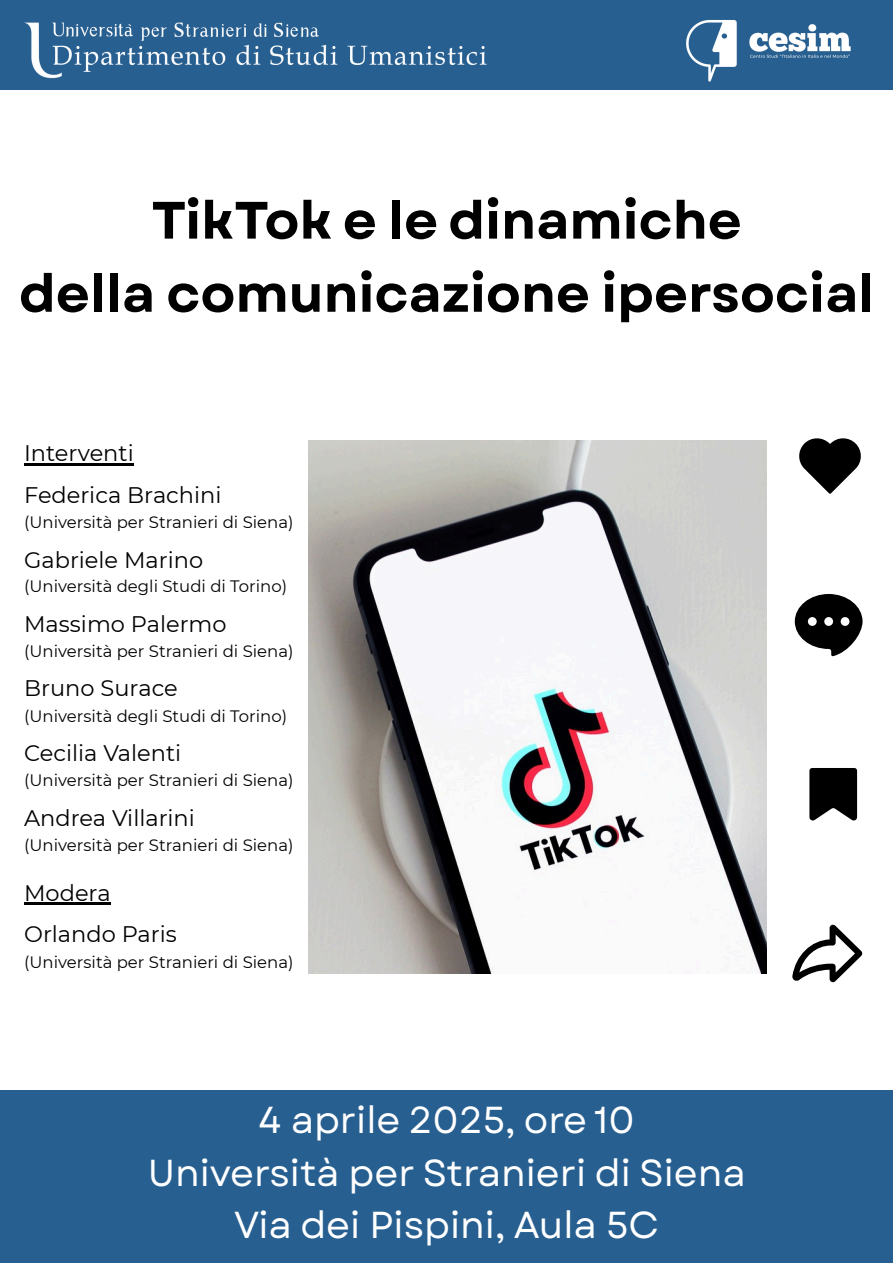
<style>
.page{position:relative;width:893px;height:1263px;background:#fff}
.page>*{position:absolute;margin:0;border:0;box-sizing:border-box;transform-origin:0 0}
.t1{font:700 52.5px/73.1px "Garet";color:#000;text-align:center}
.t2{font:37.5px/52.3px "Garet";color:#fff;text-align:center}
.t3{font:22.5px "Montserrat";color:#000}
.t4{font:16.5px "Montserrat";color:#000}
</style>
<div class="page">
<img style="left:308px;top:440px;width:458px;height:533px">
<svg style="left:795px;top:594px;width:67px;height:62px"></svg>
<svg style="left:792px;top:924px;width:70px;height:58px"></svg>
<svg style="left:799px;top:438px;width:62px;height:56px"></svg>
<svg style="left:809px;top:768px;width:48px;height:53px;background:#1e1e1e"></svg>
<div style="left:0;top:1089px;width:893px;height:174px;background:#275f90"></div>
<div style="left:0;top:0;width:893px;height:89px;background:#275f90"></div>
<img style="left:24px;top:22px;width:463px;height:57px">
<img style="left:661px;top:20px;width:210px;height:70px">
<hr style="left:24px;top:463px;width:110px;height:2px;background:#000">
<hr style="left:24px;top:902px;width:87px;height:2px;background:#000">
<p class="t1" style="left:19px;top:184px;width:857px">TikTok e le dinamiche<br>della comunicazione ipersocial</p>
<h1 class="t3" style="left:24px;top:439px;width:111px">Interventi</h1>
<h3 class="t3" style="left:24px;top:481px;width:199px">Federica Brachini</h3>
<p class="t4" style="left:24px;top:512px;width:271px">(Università per Stranieri di Siena)</p>
<p class="t3" style="left:24px;top:546px;width:180px">Gabriele Marino</p>
<p class="t4" style="left:24px;top:576px;width:264px">(Università degli Studi di Torino)</p>
<p class="t3" style="left:24px;top:610px;width:204px">Massimo Palermo</p>
<p class="t4" style="left:24px;top:641px;width:271px">(Università per Stranieri di Siena)</p>
<p class="t3" style="left:24px;top:675px;width:155px">Bruno Surace</p>
<p class="t4" style="left:24px;top:706px;width:264px">(Università degli Studi di Torino)</p>
<p class="t3" style="left:24px;top:739px;width:159px">Cecilia Valenti</p>
<p class="t4" style="left:24px;top:770px;width:271px">(Università per Stranieri di Siena)</p>
<p class="t3" style="left:24px;top:804px;width:172px">Andrea Villarini</p>
<p class="t4" style="left:24px;top:835px;width:271px">(Università per Stranieri di Siena)</p>
<p class="t3" style="left:24px;top:879px;width:88px">Modera</p>
<h3 class="t3" style="left:24px;top:920px;width:154px">Orlando Paris</h3>
<p class="t4" style="left:24px;top:951px;width:271px">(Università per Stranieri di Siena)</p>
<p class="t2" style="left:148px;top:1094px;width:599px">4 aprile 2025, ore 10<br>Università per Stranieri di Siena<br>Via dei Pispini, Aula 5C</p>
</div>
